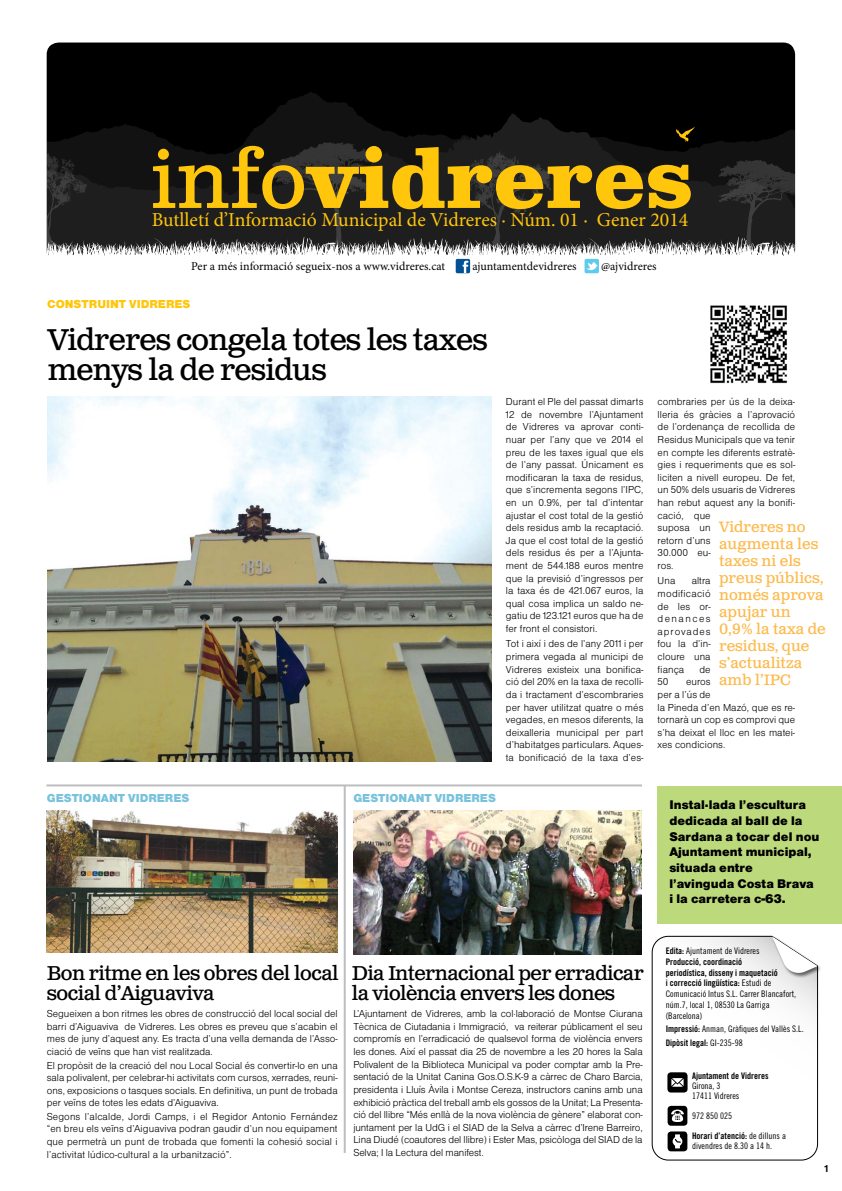
<style>
.page{position:relative;width:842px;height:1191px;background:#fff}
.page>*{position:absolute;margin:0;border:0;box-sizing:border-box;transform-origin:0 0}
.t1{font:700 80.1px "Clarendon Text Pro";color:#ffc60b}
.t2{font:30px/30px "Clarendon Text Pro";letter-spacing:-.025em;color:#000}
.t3{font:20px/20px "Clarendon Text Pro";letter-spacing:-.03em;color:#000}
.t4{font:19.7px "Minion Pro";color:#ffc60b}
.t5{font:15px/17px "Clarendon Text Pro";color:#fdba4d}
.t6{font:13px/15.6px "Nimbus San D Blac";color:#000}
.t7{font:12px "Minion Pro";color:#000}
.t8{font:12px "Nimbus San D Blac";color:#78c2dc}
.t9{font:12px "Nimbus San D Blac";color:#ffc60b}
.t10{font:10.5px/12.6px "Nimbus San D Ligh";letter-spacing:.005em;color:#000;text-align:justify}
.t11{font:700 10.5px "Nimbus San D";color:#000}
.t12{font:9px/10.8px "Trade Gothic Cond Eighteen";color:#000}
.t13{font:9px/10.8px "Trade Gothic Bold Cond Twenty";color:#000}
.s1{font-weight:400}
.s2{font-family:"Trade Gothic Bold Cond Twenty"}
.s3{font-family:"Trade Gothic Cond Eighteen"}
</style>
<div class="page">
<img style="left:48px;top:397px;width:443px;height:365px">
<div style="left:47px;top:43px;width:748px;height:221px;background:#000;border-radius:12px"></div>
<svg style="left:46px;top:91px;width:750px;height:21px"></svg>
<svg style="left:46px;top:112px;width:750px;height:14px"></svg>
<svg style="left:47px;top:784px;width:595px;height:368px"></svg>
<img style="left:353px;top:810px;width:289px;height:144px">
<div style="left:771px;top:936px;width:51px;height:42px;background:#000;opacity:.56"></div>
<svg style="left:652px;top:936px;width:166px;height:224px"></svg>
<svg style="left:46px;top:126px;width:750px;height:148px;background:#434444"></svg>
<div style="left:657px;top:786px;width:185px;height:137px;background:#bcd97b"></div>
<img style="left:710px;top:305px;width:77px;height:79px">
<h1 class="t1" style="left:151px;top:131px;width:544px"><span class="s1">info</span>vidreres</h1>
<h3 class="t4" style="left:152px;top:207px;width:538px">Butlletí d’Informació Municipal de Vidreres · Núm. 01 · Gener 2014</h3>
<p class="t7" style="left:191px;top:258px;width:255px">Per a més informació segueix-nos a www.vidreres.cat</p>
<p class="t7" style="left:472px;top:258px;width:106px">ajuntamentdevidreres</p>
<p class="t7" style="left:601px;top:258px;width:57px">@ajvidreres</p>
<p class="t9" style="left:47px;top:297px;width:145px">CONSTRUINT VIDRERES</p>
<h2 class="t2" style="left:48px;top:326px;width:442px">Vidreres congela totes les taxes menys la de residus</h2>
<p class="t10" style="left:506px;top:395px;width:139px">Durant el Ple del passat dimarts 12 de novembre l’Ajuntament de Vidreres va aprovar conti&shy;nuar per l’any que ve 2014 el preu de les taxes igual que els de l’any passat. Únicament es modificaran la taxa de residus, que s’incrementa segons l’IPC, en un 0.9%, per tal d’intentar ajustar el cost total de la gestió dels residus amb la recaptació.<br>Ja que el cost total de la gestió dels residus és per a l’Ajunta&shy;ment de 544.188 euros mentre que la previsió d’ingressos per la taxa és de 421.067 euros, la qual cosa implica un saldo ne&shy;gatiu de 123.121 euros que ha de fer front el consistori.</p>
<p class="t10" style="left:506px;top:637px;width:139px">Tot i així i des de l’any 2011 i per primera vegada al municipi de Vidreres existeix una bonifica&shy;ció del 20% en la taxa de recolli&shy;da i tractament d’escombraries per haver utilitzat quatre o més vegades, en mesos diferents, la deixalleria municipal per part d’habitatges particulars. Aques&shy;ta bonificació de la taxa d’es-</p>
<p class="t8" style="left:47px;top:791px;width:144px">GESTIONANT VIDRERES</p>
<p class="t8" style="left:353px;top:791px;width:144px">GESTIONANT VIDRERES</p>
<p class="t10" style="left:658px;top:395px;width:139px;text-align:left">combraries per ús de la deixa&shy;lleria és gràcies a l’aprovació de l’ordenança de recollida de<br>Residus Municipals que va tenir en compte les diferents estratè&shy;gies i requeriments que es sol· liciten a nivell europeu. De fet, un 50% dels usuaris de Vidreres han rebut aquest any la bonifi&shy;cació, que<br>suposa un<br>retorn d’uns<br>30.000 eu-<br>ros.</p>
<p class="t10" style="left:658px;top:574px;width:19px">Una</p>
<h3 class="t5" style="left:719px;top:519px;width:108px">Vidreres no augmenta les taxes ni els preus públics, només aprova apujar un<br>0,9% la taxa de residus, que s’actualitza amb l’IPC</h3>
<p class="t10" style="left:658px;top:574px;width:55px;text-indent:34px">altra modificació de les or&shy;denances aprovades fou la d’in&shy;cloure una fiança</p>
<p class="t10" style="left:699px;top:663px;width:13px">de</p>
<p class="t10" style="left:658px;top:675px;width:12px">50</p>
<p class="t10" style="left:658px;top:675px;width:139px;text-align:left;text-indent:28px">euros<br>per a l’ús de<br>la Pineda d’en Mazó, que es re&shy;tornarà un cop es comprovi que s’ha deixat el lloc en les matei&shy;xes condicions.</p>
<p class="t6" style="left:669px;top:797px;width:151px">Instal·lada l’escultura dedicada al ball de la<br>Sardana a tocar del nou<br>Ajuntament municipal, situada entre l’avinguda Costa Brava i la carretera c-63.</p>
<h3 class="t3" style="left:47px;top:964px;width:293px">Bon ritme en les obres del local social d’Aiguaviva</h3>
<p class="t10" style="left:47px;top:1007px;width:292px;text-align:left">Segueixen a bon ritmes les obres de construcció del local social del barri d’Aiguaviva de Vidreres. Les obres es preveu que s’acabin el mes de juny d’aquest any. Es tracta d’una vella demanda de l’Asso&shy;ciació de veïns que han vist realitzada.<br>El propòsit de la creació del nou Local Social és convertir-lo en una sala polivalent, per celebrar-hi activitats com cursos, xerrades, reuni&shy;ons, exposicions o tasques socials. En definitiva, un punt de trobada per veïns de totes les edats d’Aiguaviva.<br>Segons l’alcalde, Jordi Camps, i el Regidor Antonio Fernández “en breu els veïns d’Aiguaviva podran gaudir d’un nou equipament que permetrà un punt de trobada que fomenti la cohesió social i l’activitat lúdico-cultural a la urbanització”.</p>
<h3 class="t3" style="left:352px;top:964px;width:293px">Dia Internacional per erradicar la violència envers les dones</h3>
<p class="t10" style="left:353px;top:1007px;width:291px">L’Ajuntament de Vidreres, amb la col·laboració de Montse Ciurana Tècnica de Ciutadania i Immigració, va reiterar públicament el seu compromís en l’erradicació de qualsevol forma de violència envers les dones. Així el passat dia 25 de novembre a les 20 hores la Sala Polivalent de la Biblioteca Municipal va poder comptar amb la Pre&shy;sentació de la Unitat Canina Gos.O.S.K-9 a càrrec de Charo Barcia, presidenta i Lluís Àvila i Montse Cereza, instructors canins amb una exhibició pràctica del treball amb els gossos de la Unitat; La Presenta&shy;ció del llibre “Més enllà de la nova violència de gènere” elaborat con&shy;juntament per la UdG i el SIAD de la Selva a càrrec d’Irene Barreiro, Lina Diudé (coautores del llibre) i Ester Mas, psicòloga del SIAD de la Selva; I la Lectura del manifest.</p>
<p class="t12" style="left:666px;top:945px;width:95px"><span class="s2">Edita:</span> Ajuntament de Vidreres</p>
<p class="t13" style="left:666px;top:956px;width:113px">Producció, coordinació periodística, disseny i maquetació i correcció lingüística: <span class="s3">Estudi de</span></p>
<p class="t12" style="left:666px;top:988px;width:132px">Comunicació Intus S.L. Carrer Blancafort, núm.7, local 1, 08530 La Garriga (Barcelona)</p>
<p class="t12" style="left:666px;top:1023px;width:140px"><span class="s2">Impressió:</span> Anman, Gràfiques del Vallès S.L.</p>
<p class="t13" style="left:666px;top:1037px;width:78px">Dipòsit legal: <span class="s3">GI-235-98</span></p>
<p class="t13" style="left:692px;top:1070px;width:78px">Ajuntament de Vidreres</p>
<p class="t12" style="left:692px;top:1080px;width:49px;line-height:10px">Girona, 3<br>17411 Vidreres</p>
<p class="t12" style="left:692px;top:1110px;width:41px">972 850 025</p>
<p class="t13" style="left:692px;top:1130px;width:95px">Horari d’atenció: <span class="s3">de dilluns a</span></p>
<p class="t12" style="left:692px;top:1140px;width:81px">divendres de 8.30 a 14 h.</p>
<p class="t11" style="left:824px;top:1162px;width:6px">1</p>
</div>
